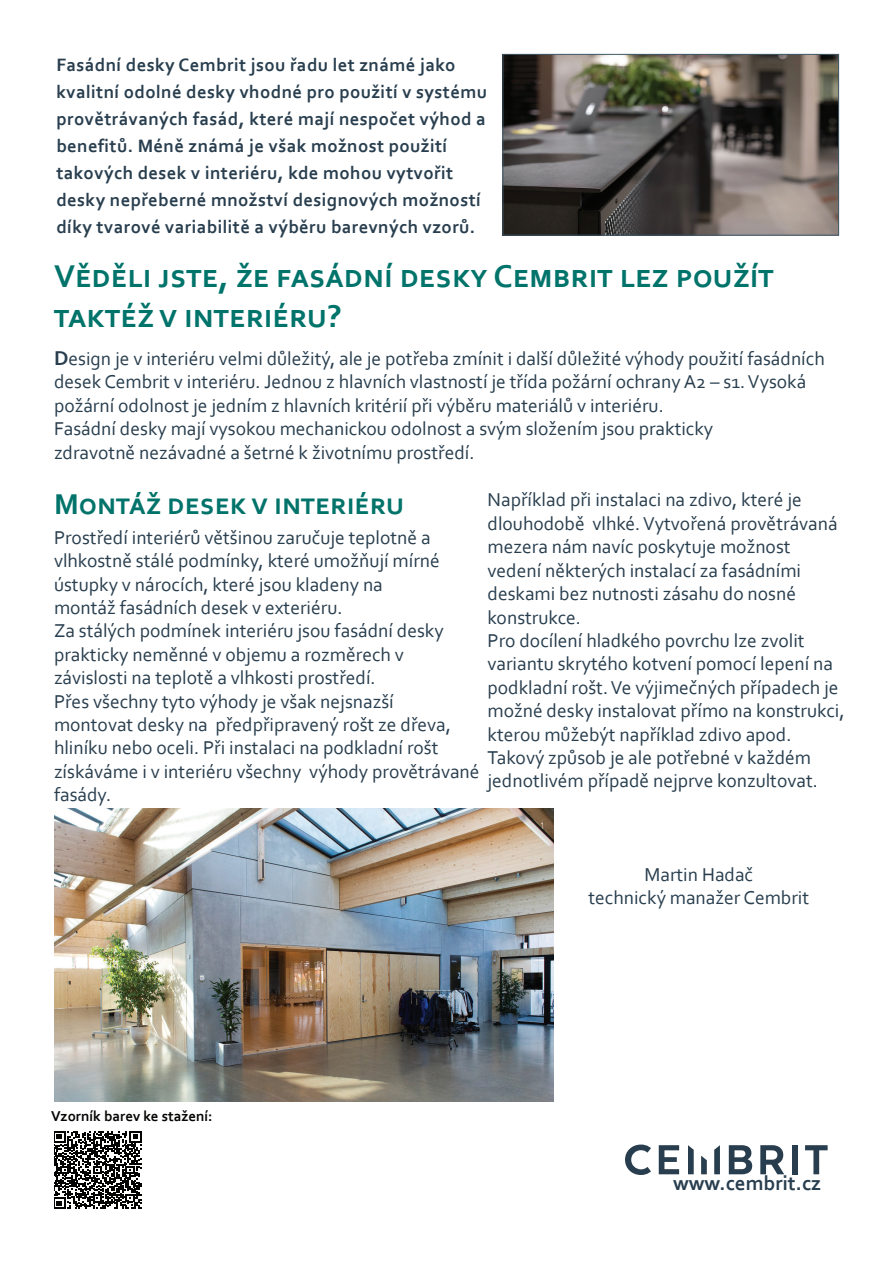
<style>
.page{position:relative;width:893px;height:1263px;background:#fff}
.page>*{position:absolute;margin:0;border:0;box-sizing:border-box;transform-origin:0 0}
.t1{font:700 33px/39.6px "Corbel";color:#00736a}
.t2{font:700 30px "Corbel";color:#00736a}
.t3{font:700 21px "Corbel";color:#283e4e}
.t4{font:19.5px/23.4px "Corbel";color:#283e4e}
.t5{font:700 18.75px/27px "Corbel";letter-spacing:.02em;color:#283e4e}
.t6{font:700 15px "Corbel";color:#040503}
.s1{font-weight:700;font-size:21px}
</style>
<div class="page">
<img style="left:504px;top:56px;width:333px;height:178px">
<div style="left:502px;top:54px;width:337px;height:182px;border:1px solid #405968"></div>
<svg style="left:625px;top:1144px;width:26px;height:30px"></svg>
<svg style="left:659px;top:1145px;width:20px;height:29px"></svg>
<svg style="left:729px;top:1145px;width:23px;height:29px"></svg>
<svg style="left:760px;top:1145px;width:24px;height:29px"></svg>
<div style="left:792px;top:1145px;width:5px;height:29px;background:#283e4e"></div>
<svg style="left:805px;top:1145px;width:23px;height:29px"></svg>
<svg style="left:688px;top:1145px;width:6px;height:29px"></svg>
<svg style="left:701px;top:1156px;width:6px;height:18px"></svg>
<svg style="left:714px;top:1145px;width:6px;height:29px"></svg>
<img style="left:54px;top:808px;width:499px;height:293px">
<svg style="left:54px;top:1131px;width:88px;height:77px"></svg>
<p class="t5" style="left:56px;top:51px;width:432px">Fasádní desky Cembrit jsou řadu let známé jako kvalitní odolné desky vhodné pro použití v systému provětrávaných fasád, které mají nespočet výhod a benefitů. Méně známá je však možnost použití takových desek v interiéru, kde mohou vytvořit desky nepřeberné množství designových možností díky tvarové variabilitě a výběru barevných vzorů.</p>
<h1 class="t1" style="left:54px;top:255px;width:718px">Věděli jste, že fasádní desky Cembrit lez použít taktéž v interiéru?</h1>
<p class="t4" style="left:54px;top:346px;width:772px"><span class="s1">D</span>esign je v interiéru velmi důležitý, ale je potřeba zmínit i další důležité výhody použití fasádních desek Cembrit v interiéru. Jednou z hlavních vlastností je třída požární ochrany A2 – s1. Vysoká požární odolnost je jedním z hlavních kritérií při výběru materiálů v interiéru.<br>Fasádní desky mají vysokou mechanickou odolnost a svým složením jsou prakticky<br>zdravotně nezávadné a šetrné k životnímu prostředí.</p>
<h2 class="t2" style="left:54px;top:486px;width:352px">Montáž desek v interiéru</h2>
<p class="t4" style="left:54px;top:525px;width:427px">Prostředí interiérů většinou zaručuje teplotně a vlhkostně stálé podmínky, které umožňují mírné ústupky v nárocích, které jsou kladeny na<br>montáž fasádních desek v exteriéru.<br>Za stálých podmínek interiéru jsou fasádní desky prakticky neměnné v objemu a rozměrech v závislosti na teplotě a vlhkosti prostředí.<br>Přes všechny tyto výhody je však nejsnazší<br>montovat desky na předpřipravený rošt ze dřeva, hliníku nebo oceli. Při instalaci na podkladní rošt získáváme i v interiéru všechny výhody provětrávané fasády.</p>
<p class="t4" style="left:488px;top:488px;width:359px">Například při instalaci na zdivo, které je dlouhodobě vlhké. Vytvořená provětrávaná mezera nám navíc poskytuje možnost vedení některých instalací za fasádními deskami bez nutnosti zásahu do nosné konstrukce.<br>Pro docílení hladkého povrchu lze zvolit variantu skrytého kotvení pomocí lepení na podkladní rošt. Ve výjimečných případech je možné desky instalovat přímo na konstrukci, kterou můžebýt například zdivo apod.<br>Takový způsob je ale potřebné v každém jednotlivém případě nejprve konzultovat.</p>
<p class="t6" style="left:51px;top:1107px;width:163px">Vzorník barev ke stažení:</p>
<p class="t4" style="left:588px;top:862px;width:222px;text-align:center">Martin Hadač<br>technický manažer Cembrit</p>
<p class="t3" style="left:673px;top:1170px;width:150px">www.cembrit.cz</p>
</div>
